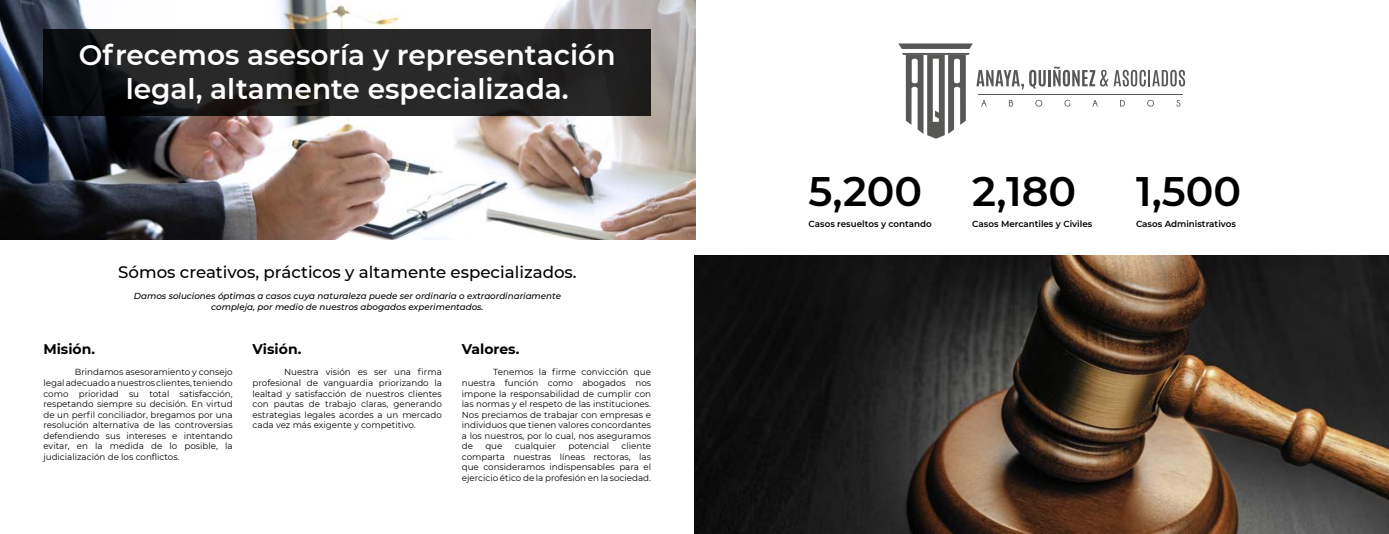
<style>
.page{position:relative;width:1389px;height:534px;background:#fff}
.page>*{position:absolute;margin:0;border:0;box-sizing:border-box;transform-origin:0 0}
.t1{font:600 41.12px "Montserrat";color:#000}
.t2{font:600 28px/33.6px "Montserrat";color:#fff;text-align:center}
.t3{font:500 16.62px "Montserrat";color:#000}
.t4{font:700 14px "Montserrat";color:#000}
.t5{font:8.75px/10.5px "Montserrat";color:#000;text-align:justify}
.t6{font:italic 500 8.75px/10.5px "Montserrat";color:#000;text-align:center}
.t7{font:600 8.75px "Montserrat";color:#000}
</style>
<div class="page">
<img style="left:0;top:0;width:695px;height:239px">
<svg style="left:44px;top:29px;width:607px;height:86px;background:#202020"></svg>
<svg style="left:1064px;top:100px;width:6px;height:6px"></svg>
<svg style="left:1092px;top:100px;width:6px;height:6px"></svg>
<svg style="left:1120px;top:100px;width:5px;height:6px"></svg>
<svg style="left:1147px;top:100px;width:7px;height:6px"></svg>
<svg style="left:1176px;top:100px;width:4px;height:6px"></svg>
<hr style="left:978px;top:94px;width:205px;height:1px;background:#575756">
<svg style="left:898px;top:43px;width:148px;height:96px"></svg>
<hr style="left:1048px;top:70px;width:3px;height:16px;background:#575756">
<svg style="left:1053px;top:66px;width:55px;height:20px"></svg>
<svg style="left:1114px;top:70px;width:71px;height:16px"></svg>
<img style="left:694px;top:255px;width:695px;height:278px">
<h2 class="t2" style="left:79px;top:37px;width:538px">Ofrecemos asesoría y representación legal, altamente especializada.</h2>
<h3 class="t3" style="left:118px;top:260px;width:460px">Sómos creativos, prácticos y altamente especializados.</h3>
<p class="t6" style="left:134px;top:290px;width:429px">Damos soluciones óptimas a casos cuya naturaleza puede ser ordinaria o extraordinariamente compleja, por medio de nuestros abogados experimentados.</p>
<h3 class="t4" style="left:43px;top:339px;width:53px">Misión.</h3>
<p class="t5" style="left:43px;top:366px;width:191px;text-indent:32px">Brindamos asesoramiento y consejo legal adecuado a nuestros clientes, teniendo como prioridad su total satisfacción, respetando siempre su decisión. En virtud de un perfil conciliador, bregamos por una resolución alternativa de las controversias defendiendo sus intereses e intentando evitar, en la medida de lo posible, la judicialización de los conflictos.</p>
<h3 class="t4" style="left:253px;top:339px;width:50px">Visión.</h3>
<p class="t5" style="left:253px;top:366px;width:191px;text-indent:32px">Nuestra visión es ser una firma profesional de vanguardia priorizando la lealtad y satisfacción de nuestros clientes con pautas de trabajo claras, generando estrategias legales acordes a un mercado cada vez más exigente y competitivo.</p>
<h3 class="t4" style="left:462px;top:339px;width:59px">Valores.</h3>
<p class="t5" style="left:462px;top:366px;width:191px;text-indent:31px">Tenemos la firme convicción que nuestra función como abogados nos impone la responsabilidad de cumplir con las normas y el respeto de las instituciones.<br>Nos preciamos de trabajar con empresas e individuos que tienen valores concordantes a los nuestros, por lo cual, nos aseguramos de</p>
<p class="t5" style="left:462px;top:440px;width:191px;text-indent:160px">cliente comparta nuestras líneas rectoras, las que consideramos indispensables para el ejercicio ético de la profesión en la sociedad.</p>
<p class="t5" style="left:485px;top:440px;width:19px">que</p>
<p class="t5" style="left:515px;top:440px;width:43px">cualquier</p>
<p class="t5" style="left:568px;top:440px;width:42px">potencial</p>
<h1 class="t1" style="left:809px;top:162px;width:115px">5,200</h1>
<p class="t7" style="left:809px;top:218px;width:125px">Casos resueltos y contando</p>
<h1 class="t1" style="left:972px;top:162px;width:105px">2,180</h1>
<p class="t7" style="left:972px;top:218px;width:122px">Casos Mercantiles y Civiles</p>
<h1 class="t1" style="left:1136px;top:162px;width:107px">1,500</h1>
<p class="t7" style="left:1136px;top:218px;width:101px">Casos Administrativos</p>
</div>
